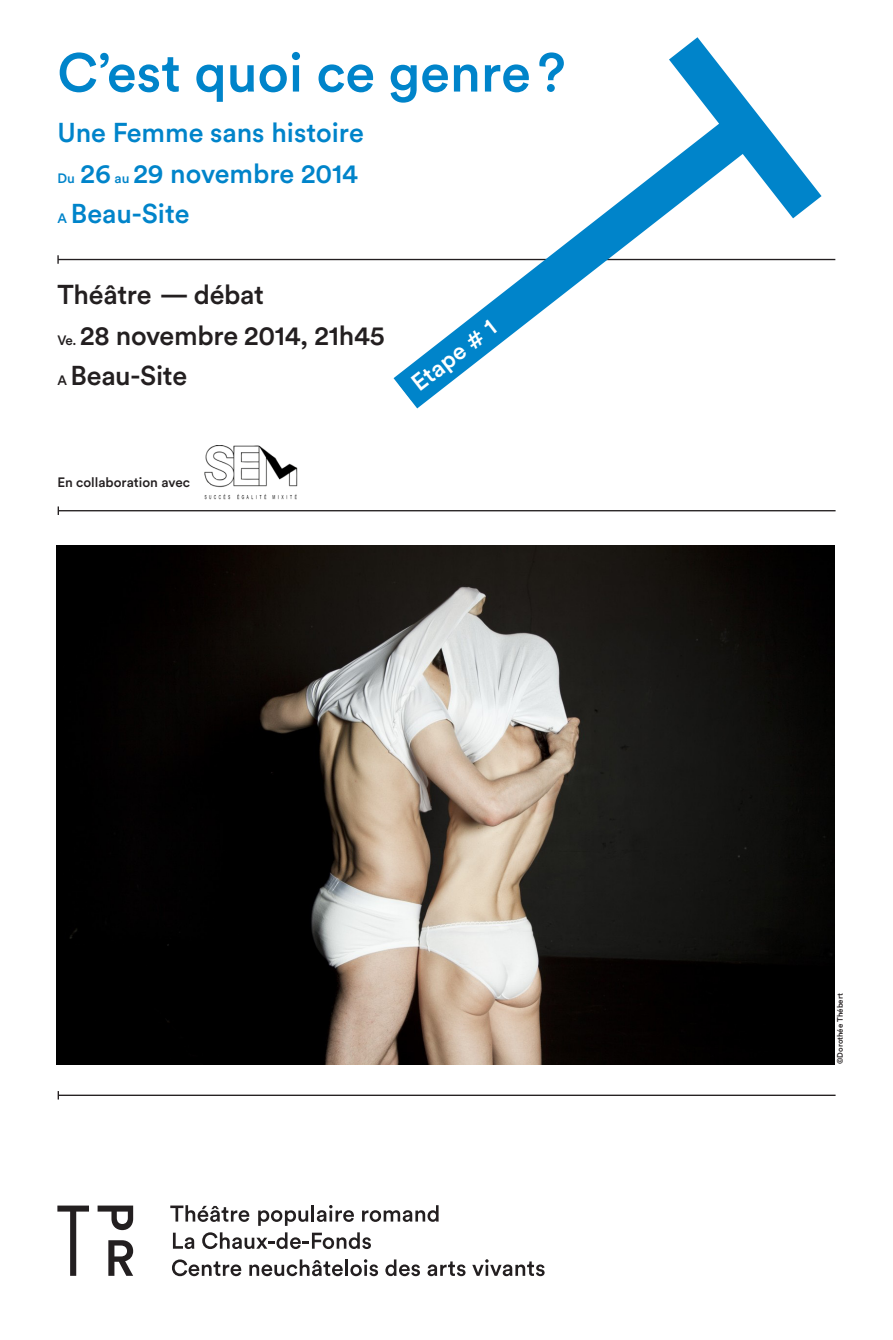
<style>
.page{position:relative;width:893px;height:1340px;background:#fff}
.page>*{position:absolute;margin:0;border:0;box-sizing:border-box;transform-origin:0 0}
.T_spectacles_ou_imag{font:500 54px "Circular Pro";color:#0084ca}
.Texte_1__noir{font:500 27px/40.5px "Circular Pro";color:#0084ca}
.Texte_1__noir-2{font:500 27px/40.5px "Circular Pro";letter-spacing:-.01em;color:#231f20}
.Texte_2__noir__avec{font:500 23.62px "Circular Pro";color:#fff}
.Texte_1__noir-3{font:500 13.5px "Circular Pro";color:#231f20}
.t1{font:500 7.88px "Circular Pro";color:#231f20}
.s1{font-size:13.5px}
</style>
<div class="page">
<hr style="left:58px;top:1094px;width:778px;height:1px;background:#231f20">
<svg style="left:98px;top:1205px;width:35px;height:25px"></svg>
<svg style="left:108px;top:1240px;width:25px;height:35px"></svg>
<svg style="left:57px;top:1205px;width:32px;height:70px"></svg>
<svg style="left:170px;top:1205px;width:79px;height:16px"></svg>
<svg style="left:258px;top:1205px;width:96px;height:20px"></svg>
<svg style="left:362px;top:1205px;width:77px;height:16px"></svg>
<svg style="left:173px;top:1232px;width:21px;height:16px"></svg>
<svg style="left:202px;top:1232px;width:169px;height:16px"></svg>
<svg style="left:172px;top:1259px;width:69px;height:17px"></svg>
<svg style="left:249px;top:1259px;width:94px;height:17px"></svg>
<hr style="left:345px;top:1259px;width:3px;height:16px;background:#231f20">
<svg style="left:350px;top:1259px;width:28px;height:17px"></svg>
<svg style="left:385px;top:1259px;width:35px;height:17px"></svg>
<svg style="left:427px;top:1261px;width:39px;height:15px"></svg>
<svg style="left:472px;top:1259px;width:73px;height:17px"></svg>
<hr style="left:58px;top:259px;width:777px;height:1px;background:#231f20">
<svg style="left:57px;top:255px;width:2px;height:9px"></svg>
<img style="left:56px;top:545px;width:779px;height:519px">
<svg style="left:394px;top:37px;width:427px;height:371px"></svg>
<svg style="left:399px;top:114px;width:358px;height:286px"></svg>
<img style="left:205px;top:446px;width:93px;height:54px">
<hr style="left:58px;top:510px;width:778px;height:1px;background:#231f20">
<p class="T_spectacles_ou_imag" style="left:57px;top:36px;width:510px">C’est quoi ce genre?</p>
<p class="Texte_1__noir" style="left:57px;top:111px;width:308px">Une Femme sans histoire<br><span class="s1">Du</span> 26 <span class="s1">au</span> 29 novembre 2014</p>
<p class="Texte_1__noir" style="left:57px;top:192px;width:134px"><span class="s1">A</span> Beau-Site</p>
<p class="Texte_1__noir-2" style="left:57px;top:273px;width:329px">Théâtre — débat<br><span class="s1">Ve.</span> 28 novembre 2014, 21h45<br><span class="s1">A</span> Beau-Site</p>
<p class="Texte_2__noir__avec" style="left:404px;top:373px;width:102px;rotate:-38deg">Etape # 1</p>
<p class="Texte_1__noir-3" style="left:57px;top:472px;width:134px">En collaboration avec</p>
<p class="t1" style="left:835px;top:1064px;width:72px;rotate:-90deg">©Dorothée Thébert</p>
</div>
